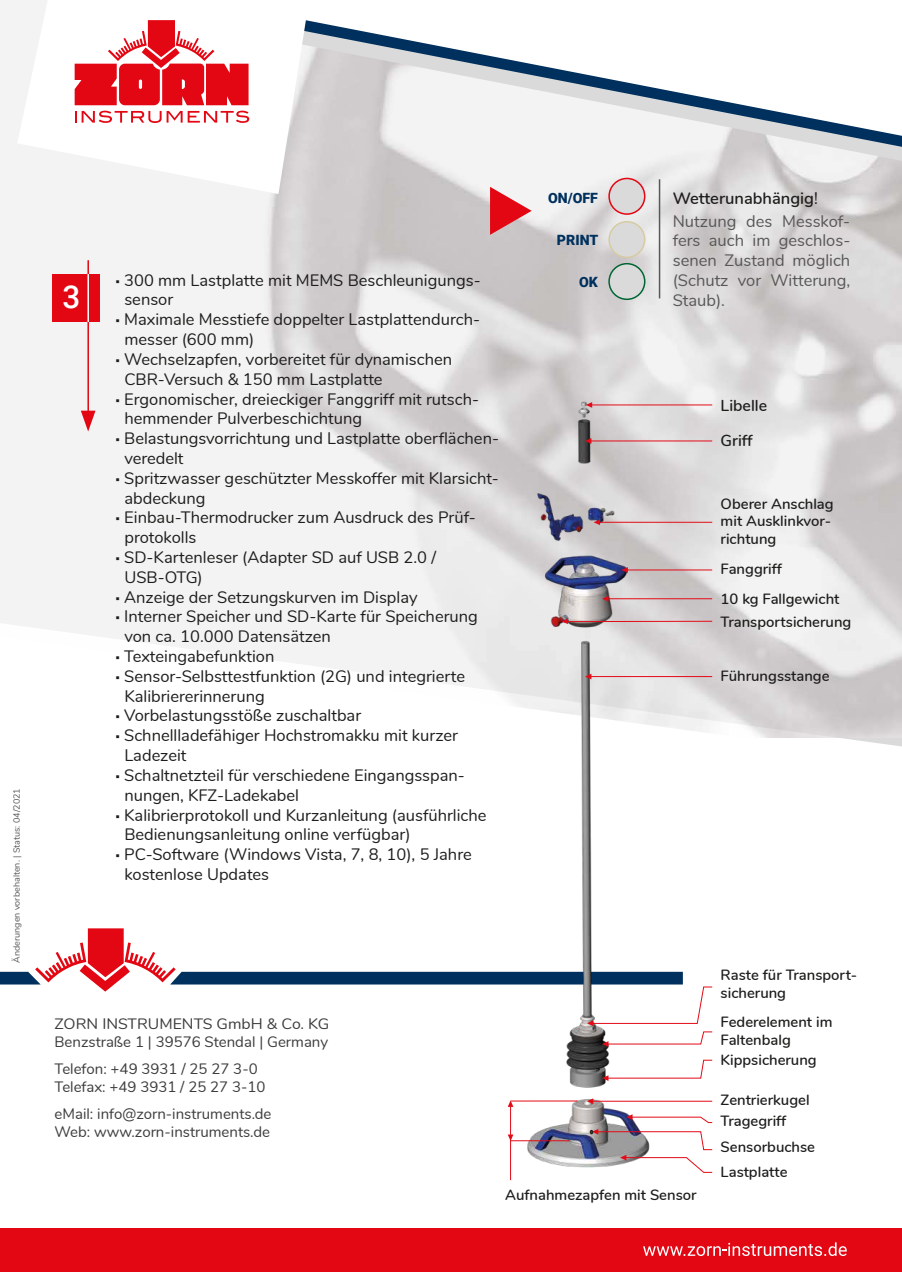
<style>
.page{position:relative;width:902px;height:1272px;background:#fff}
.page>*{position:absolute;margin:0;border:0;box-sizing:border-box;transform-origin:0 0}
.t1{font:500 31.5px "Roboto";color:#fff}
.t2{font:16.5px/19.8px "Nunito";color:#1d1d1b}
.t3{font:16.5px/19.8px "Nunito";color:#575756}
.t4{font:600 15.9px "Nunito";color:#1d1d1b}
.t5{font:15px/18px "Nunito";color:#3c3c3b}
.t6{font:15px/18px "Nunito";color:#3c3c3b;scale:1.06 1}
.t7{font:600 14.85px/17.9px "Nunito";color:#1d1d1b}
.t8{font:900 14.1px "Roboto";color:#00305d}
.t9{font:9px "Nunito";color:#575756}
.s1{font-family:"Bahnschrift"}
.s2{font-weight:600;color:#1d1d1b}
.s3{color:#1d1d1b}
</style>
<div class="page">
<img style="left:0;top:0;width:901px;height:737px">
<div style="left:52px;top:274px;width:47px;height:48px;background:#e30613"></div>
<hr style="left:87px;top:260px;width:2px;height:165px;background:#e30613">
<hr style="left:87px;top:274px;width:2px;height:48px;background:#fff">
<svg style="left:81px;top:410px;width:14px;height:21px"></svg>
<svg style="left:17px;top:0;width:297px;height:194px"></svg>
<svg style="left:75px;top:111px;width:107px;height:12px"></svg>
<svg style="left:188px;top:111px;width:61px;height:12px"></svg>
<svg style="left:75px;top:20px;width:173px;height:85px"></svg>
<div style="left:0;top:1228px;width:901px;height:43px;background:#e30613"></div>
<svg style="left:643px;top:1242px;width:203px;height:13px"></svg>
<img style="left:463px;top:349px;width:254px;height:832px">
<hr style="left:589px;top:404px;width:123px;height:1px;background:#e30b17">
<svg style="left:585px;top:402px;width:7px;height:6px"></svg>
<hr style="left:588px;top:440px;width:124px;height:1px;background:#e30b17">
<svg style="left:585px;top:438px;width:6px;height:6px"></svg>
<hr style="left:598px;top:522px;width:114px;height:1px;background:#e30b17">
<svg style="left:593px;top:519px;width:7px;height:6px"></svg>
<hr style="left:625px;top:569px;width:87px;height:1px;background:#e30b17">
<svg style="left:621px;top:567px;width:6px;height:6px"></svg>
<hr style="left:608px;top:598px;width:104px;height:1px;background:#e30b17">
<svg style="left:602px;top:596px;width:6px;height:5px"></svg>
<hr style="left:568px;top:620px;width:144px;height:2px;background:#e30b17">
<svg style="left:561px;top:618px;width:7px;height:6px"></svg>
<hr style="left:588px;top:676px;width:124px;height:1px;background:#e30b17">
<svg style="left:585px;top:673px;width:6px;height:6px"></svg>
<svg style="left:0;top:928px;width:713px;height:118px"></svg>
<svg style="left:602px;top:1059px;width:111px;height:21px"></svg>
<hr style="left:589px;top:1100px;width:123px;height:1px;background:#e30b17">
<svg style="left:586px;top:1098px;width:7px;height:6px"></svg>
<svg style="left:589px;top:1114px;width:124px;height:59px"></svg>
<hr style="left:510px;top:1100px;width:67px;height:1px;background:#e30b17">
<hr style="left:510px;top:1140px;width:59px;height:1px;background:#e30b17">
<hr style="left:510px;top:1101px;width:1px;height:79px;background:#e30b17">
<svg style="left:507px;top:1100px;width:6px;height:6px"></svg>
<svg style="left:507px;top:1134px;width:6px;height:6px"></svg>
<svg style="left:490px;top:187px;width:41px;height:48px"></svg>
<hr style="left:658px;top:179px;width:2px;height:119px;background:#575756">
<div style="left:609px;top:178px;width:35px;height:36px;background:#dadada;border-radius:50%"></div>
<div style="left:608px;top:178px;width:37px;height:37px;border:2px solid #e30613;border-radius:50%"></div>
<div style="left:609px;top:222px;width:35px;height:35px;background:#dadada;border-radius:50%"></div>
<div style="left:608px;top:221px;width:37px;height:37px;border:2px solid #d6cca1;border-radius:50%"></div>
<div style="left:609px;top:264px;width:35px;height:35px;background:#dadada;border-radius:50%"></div>
<div style="left:608px;top:263px;width:37px;height:37px;border:2px solid #006533;border-radius:50%"></div>
<p class="t9" style="left:10px;top:962px;width:176px;rotate:-90deg">Änderungen vorbehalten. | Status: 04/2021</p>
<h1 class="t1" style="left:62px;top:274px;width:19px">3</h1>
<p class="t2" style="left:124px;top:269px;width:358px;text-indent:-9px"><span class="s1">•</span> 300 mm Lastplatte mit MEMS Beschleunigungs&shy;sensor</p>
<p class="t2" style="left:124px;top:309px;width:357px;text-indent:-9px"><span class="s1">•</span> Maximale Messtiefe doppelter Lastplattendurch&shy;messer (600 mm)</p>
<p class="t2" style="left:124px;top:348px;width:329px;text-indent:-9px"><span class="s1">•</span> Wechselzapfen, vorbereitet für dynamischen<br>CBR-Versuch &amp; 150 mm Lastplatte</p>
<p class="t2" style="left:124px;top:388px;width:356px;text-indent:-9px"><span class="s1">•</span> Ergonomischer, dreieckiger Fanggriff mit rutsch&shy;hemmender Pulverbeschichtung</p>
<p class="t2" style="left:124px;top:427px;width:376px;text-indent:-9px"><span class="s1">•</span> Belastungsvorrichtung und Lastplatte oberflächen&shy;veredelt</p>
<p class="t2" style="left:124px;top:467px;width:376px;text-indent:-9px"><span class="s1">•</span> Spritzwasser geschützter Messkoffer mit Klarsicht&shy;abdeckung</p>
<p class="t2" style="left:124px;top:507px;width:353px;text-indent:-9px"><span class="s1">•</span> Einbau-Thermodrucker zum Ausdruck des Prüf&shy;protokolls</p>
<p class="t2" style="left:124px;top:546px;width:313px;text-indent:-9px"><span class="s1">•</span> SD-Kartenleser (Adapter SD auf USB 2.0 /<br>USB-OTG)</p>
<p class="t2" style="left:115px;top:586px;width:304px"><span class="s1">•</span> Anzeige der Setzungskurven im Display</p>
<p class="t2" style="left:124px;top:606px;width:355px;text-indent:-9px"><span class="s1">•</span> Interner Speicher und SD-Karte für Speicherung von ca. 10.000 Datensätzen</p>
<p class="t2" style="left:115px;top:645px;width:160px"><span class="s1">•</span> Texteingabefunktion</p>
<p class="t2" style="left:124px;top:665px;width:342px;text-indent:-9px"><span class="s1">•</span> Sensor-Selbsttestfunktion (2G) und integrierte<br>Kalibriererinnerung</p>
<p class="t2" style="left:115px;top:705px;width:247px"><span class="s1">•</span> Vorbelastungsstöße zuschaltbar</p>
<p class="t2" style="left:124px;top:724px;width:335px;text-indent:-9px"><span class="s1">•</span> Schnellladefähiger Hochstromakku mit kurzer<br>Ladezeit</p>
<p class="t2" style="left:124px;top:764px;width:342px;text-indent:-9px"><span class="s1">•</span> Schaltnetzteil für verschiedene Eingangsspan&shy;nungen, KFZ-Ladekabel</p>
<p class="t2" style="left:124px;top:804px;width:363px;text-indent:-9px"><span class="s1">•</span> Kalibrierprotokoll und Kurzanleitung (ausführliche<br>Bedienungsanleitung online verfügbar)</p>
<p class="t2" style="left:124px;top:843px;width:349px;text-indent:-9px"><span class="s1">•</span> PC-Software (Windows Vista, 7, 8, 10), 5 Jahre kostenlose Updates</p>
<p class="t8" style="left:548px;top:188px;width:51px">ON/OFF</p>
<p class="t8" style="left:557px;top:230px;width:43px">PRINT</p>
<p class="t8" style="left:579px;top:272px;width:20px">OK</p>
<p class="t6" style="left:54px;top:1013px;width:261px">ZORN INSTRUMENTS GmbH &amp; Co. KG<br>Benzstraße 1 | 39576 Stendal | Germany</p>
<p class="t5" style="left:54px;top:1058px;width:212px">Telefon: +49 3931 / 25 27 3-0<br>Telefax: +49 3931 / 25 27 3-10</p>
<p class="t5" style="left:54px;top:1103px;width:218px">eMail: info@zorn-instruments.de<br>Web: www.zorn-instruments.de</p>
<p class="t3" style="left:672px;top:186px;width:179px;line-height:22.5px"><span class="s2">Wetterunabhängig</span><span class="s3">!<br></span>Nutzung des Messkof-</p>
<p class="t3" style="left:672px;top:230px;width:179px;text-align:justify">fers auch im geschlos&shy;senen Zustand möglich (Schutz vor Witterung, Staub).</p>
<p class="t4" style="left:720px;top:394px;width:48px">Libelle</p>
<p class="t4" style="left:720px;top:429px;width:34px">Griff</p>
<p class="t7" style="left:720px;top:493px;width:115px">Oberer Anschlag mit Ausklinkvor&shy;richtung</p>
<p class="t7" style="left:720px;top:559px;width:63px">Fanggriff</p>
<p class="t7" style="left:720px;top:589px;width:120px">10 kg Fallgewicht</p>
<p class="t7" style="left:720px;top:611px;width:132px">Transportsicherung</p>
<p class="t7" style="left:720px;top:666px;width:110px">Führungsstange</p>
<p class="t7" style="left:720px;top:965px;width:138px">Raste für Transport&shy;sicherung</p>
<p class="t7" style="left:720px;top:1011px;width:113px">Federelement im<br>Faltenbalg</p>
<p class="t7" style="left:720px;top:1050px;width:98px">Kippsicherung</p>
<p class="t7" style="left:720px;top:1088px;width:90px;line-height:21px">Zentrierkugel<br>Tragegriff</p>
<p class="t7" style="left:720px;top:1137px;width:96px">Sensorbuchse</p>
<p class="t7" style="left:720px;top:1162px;width:68px">Lastplatte</p>
<p class="t7" style="left:505px;top:1184px;width:193px">Aufnahmezapfen mit Sensor</p>
</div>
